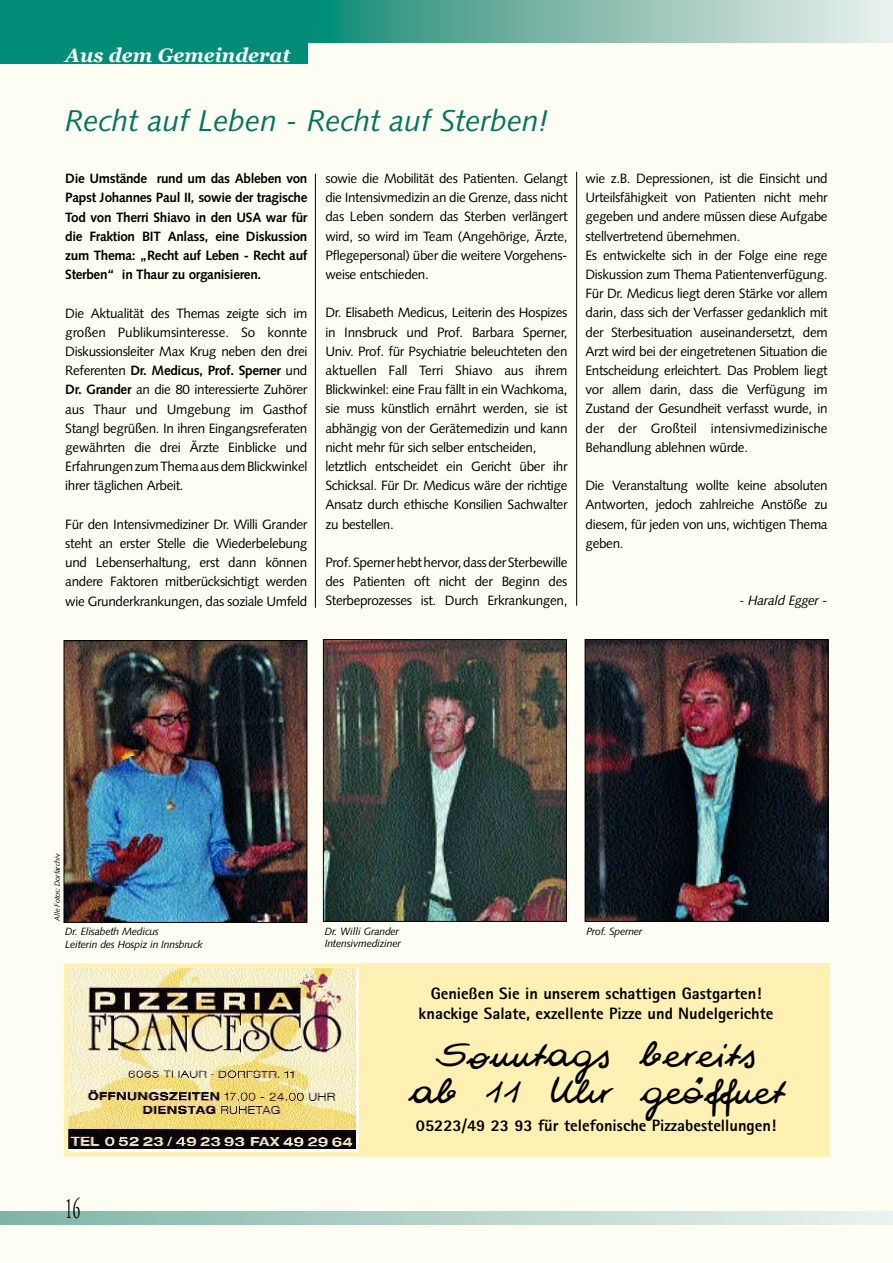
<style>
.page{position:relative;width:893px;height:1263px;background:#fffef5}
.page>*{position:absolute;margin:0;border:0;box-sizing:border-box;transform-origin:0 0}
.t1{font:48px/37.5px "WIP Sugar Baby";color:#000;text-align:center}
.t2{font:italic 30px "Syntax";color:#00755c}
.t3{font:30px "Adobe Garamond";color:#000;scale:.5 1}
.t4{font:italic 700 19.5px "Georgia";color:#fff}
.t5{font:800 16.5px/19.8px "Rotis Sans Serif";color:#000;text-align:center}
.t6{font:13.5px/19.2px "Syntax";letter-spacing:-.025em;color:#000;text-align:justify}
.t7{font:700 13.5px/19.2px "Syntax";letter-spacing:-.025em;color:#000;text-align:justify}
.t8{font:italic 13.5px "Syntax";letter-spacing:-.025em;color:#000}
.t9{font:italic 10.5px/12.6px "Syntax";letter-spacing:-.025em;color:#000}
.t10{font:italic 7.5px "Syntax";letter-spacing:-.025em;color:#000}
.s1{font-weight:700}
</style>
<div class="page">
<svg style="left:307px;top:0;width:586px;height:43px;background:#85bdb0"></svg>
<div style="left:0;top:0;width:307px;height:64px;background:#008c76"></div>
<svg style="left:0;top:1212px;width:893px;height:13px;background:#b5d3ca"></svg>
<img style="left:66px;top:642px;width:239px;height:279px">
<div style="left:64px;top:640px;width:243px;height:283px;border:1px solid #000"></div>
<img style="left:325px;top:641px;width:240px;height:278px">
<div style="left:323px;top:639px;width:244px;height:282px;border:1px solid #000"></div>
<img style="left:587px;top:641px;width:239px;height:278px">
<div style="left:585px;top:639px;width:243px;height:282px;border:1px solid #000"></div>
<hr style="left:315px;top:174px;width:1px;height:434px;background:#000">
<hr style="left:576px;top:172px;width:1px;height:434px;background:#000">
<img style="left:69px;top:968px;width:286px;height:180px">
<div style="left:64px;top:963px;width:299px;height:194px;border:4px solid #fff0b3"></div>
<div style="left:363px;top:963px;width:466px;height:193px;background:#fff0b3"></div>
<h3 class="t4" style="left:65px;top:44px;width:227px">Aus dem Gemeinderat</h3>
<h3 class="t4" style="left:65px;top:44px;width:104px">Menschen</h3>
<h2 class="t2" style="left:65px;top:103px;width:485px">Recht auf Leben - Recht auf Sterben!</h2>
<p class="t7" style="left:65px;top:169px;width:244px">Die Umstände rund um das Ableben von Papst Johannes Paul II, sowie der tragische Tod von Therri Shiavo in den USA war für die Fraktion BIT Anlass, eine Diskussion zum Thema: „Recht auf Leben - Recht auf Sterben“ in Thaur zu organisieren.</p>
<p class="t6" style="left:65px;top:303px;width:244px">Die Aktualität des Themas zeigte sich im großen Publikumsinteresse. So konnte Diskussionsleiter Max Krug neben den drei Referenten <span class="s1">Dr. Medicus, Prof. Sperner</span> und <span class="s1">Dr. Grander</span> an die 80 interessierte Zuhörer aus Thaur und Umgebung im Gasthof Stangl begrüßen. In ihren Eingangsreferaten gewährten die drei Ärzte Einblicke und Erfahrungen zum Thema aus dem Blickwinkel ihrer täglichen Arbeit.</p>
<p class="t6" style="left:65px;top:514px;width:244px">Für den Intensivmediziner Dr. Willi Grander steht an erster Stelle die Wiederbelebung und Lebenserhaltung, erst dann können andere Faktoren mitberücksichtigt werden wie Grunderkrankungen, das soziale Umfeld</p>
<p class="t6" style="left:325px;top:169px;width:244px">sowie die Mobilität des Patienten. Gelangt die Intensivmedizin an die Grenze, dass nicht das Leben sondern das Sterben verlängert wird, so wird im Team (Angehörige, Ärzte, Pflegepersonal) über die weitere Vorgehens&shy;weise entschieden.</p>
<p class="t6" style="left:325px;top:303px;width:244px;text-align:left">Dr. Elisabeth Medicus, Leiterin des Hospizes in Innsbruck und Prof. Barbara Sperner, Univ. Prof. für Psychiatrie beleuchteten den aktuellen Fall Terri Shiavo aus ihrem Blickwinkel: eine Frau fällt in ein Wachkoma, sie muss künstlich ernährt werden, sie ist abhängig von der Gerätemedizin und kann nicht mehr für sich selber entscheiden, letztlich entscheidet ein Gericht über ihr Schicksal. Für Dr. Medicus wäre der richtige Ansatz durch ethische Konsilien Sachwalter zu bestellen.</p>
<p class="t6" style="left:325px;top:553px;width:244px">Prof. Sperner hebt hervor, dass der Sterbewille des Patienten oft nicht der Beginn des Sterbeprozesses ist. Durch Erkrankungen,</p>
<p class="t6" style="left:586px;top:169px;width:244px;text-align:left">wie z.B. Depressionen, ist die Einsicht und Urteilsfähigkeit von Patienten nicht mehr gegeben und andere müssen diese Aufgabe stellvertretend übernehmen.<br>Es entwickelte sich in der Folge eine rege Diskussion zum Thema Patientenverfügung.<br>Für Dr. Medicus liegt deren Stärke vor allem darin, dass sich der Verfasser gedanklich mit der Sterbesituation auseinandersetzt, dem Arzt wird bei der eingetretenen Situation die Entscheidung erleichtert. Das Problem liegt vor allem darin, dass die Verfügung im Zustand der Gesundheit verfasst wurde, in der der Großteil intensivmedizinische Behandlung ablehnen würde.</p>
<p class="t6" style="left:586px;top:476px;width:244px">Die Veranstaltung wollte keine absoluten Antworten, jedoch zahlreiche Anstöße zu diesem, für jeden von uns, wichtigen Thema geben.</p>
<p class="t8" style="left:739px;top:593px;width:90px">- Harald Egger -</p>
<p class="t10" style="left:53px;top:921px;width:69px;rotate:-90deg">Alle Fotos: Dorfarchiv</p>
<p class="t9" style="left:65px;top:925px;width:139px">Dr. Elisabeth Medicus<br>Leiterin des Hospiz in Innsbruck</p>
<p class="t9" style="left:325px;top:925px;width:78px">Dr. Willi Grander<br>Intensivmediziner</p>
<p class="t9" style="left:586px;top:925px;width:58px">Prof. Sperner</p>
<p class="t5" style="left:419px;top:983px;width:356px">Genießen Sie in unserem schattigen Gastgarten! knackige Salate, exzellente Pizze und Nudelgerichte</p>
<h1 class="t1" style="left:409px;top:1039px;width:376px">Sonntags bereits ab 11 Uhr geöffnet</h1>
<p class="t5" style="left:416px;top:1115px;width:362px">05223/49 23 93 für telefonische Pizzabestellungen!</p>
<h2 class="t3" style="left:65px;top:1192px;width:31px">16</h2>
</div>
